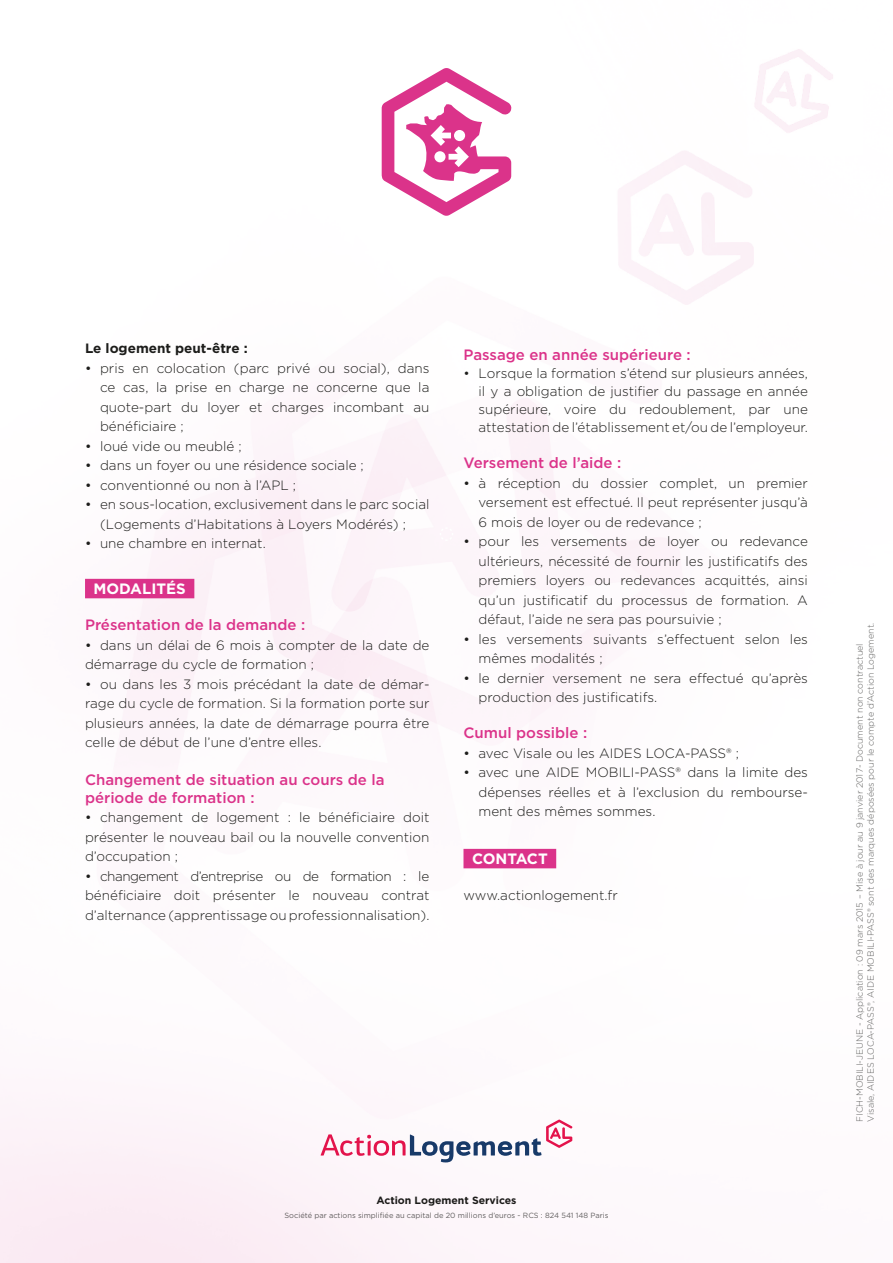
<style>
.page{position:relative;width:893px;height:1263px;background:#fff}
.page>*{position:absolute;margin:0;border:0;box-sizing:border-box;transform-origin:0 0}
.t1{font:500 15px/18px "Gotham";color:#db338a}
.t2{font:700 15px "Gotham";color:#fff}
.t3{font:300 13.5px/19.5px "Gotham";color:#1d1d1b;text-align:justify}
.t4{font:700 13.5px "Gotham";color:#1d1d1b}
.t5{font:700 10.5px "Gotham";color:#1d1d1b}
.t6{font:300 9px/10.8px "Gotham";color:#646463}
.t7{font:7.5px "Gotham";color:#646463}
.s1{font-weight:400}
</style>
<div class="page">
<img style="left:0;top:49px;width:833px;height:1214px">
<div style="left:85px;top:579px;width:109px;height:19px;background:#db338a"></div>
<div style="left:463px;top:849px;width:93px;height:19px;background:#db338a"></div>
<svg style="left:439px;top:526px;width:15px;height:16px"></svg>
<svg style="left:382px;top:68px;width:129px;height:148px"></svg>
<p class="t4" style="left:85px;top:339px;width:164px">Le logement peut-être :</p>
<p class="t3" style="left:100px;top:358px;width:331px;text-indent:-15px"><span class="s1">•</span> pris en colocation (parc privé ou social), dans ce cas, la prise en charge ne concerne que la quote-part du loyer et charges incombant au bénéficiaire ;</p>
<p class="t3" style="left:85px;top:436px;width:158px"><span class="s1">•</span> loué vide ou meublé ;</p>
<p class="t3" style="left:85px;top:455px;width:280px"><span class="s1">•</span> dans un foyer ou une résidence sociale ;</p>
<p class="t3" style="left:85px;top:475px;width:213px"><span class="s1">•</span> conventionné ou non à l’APL ;</p>
<p class="t3" style="left:100px;top:494px;width:331px;text-indent:-15px"><span class="s1">•</span> en sous-location, exclusivement dans le parc social (Logements d’Habitations à Loyers Modérés) ;</p>
<p class="t3" style="left:85px;top:533px;width:182px"><span class="s1">•</span> une chambre en internat.</p>
<p class="t2" style="left:94px;top:579px;width:94px">MODALITÉS</p>
<p class="t1" style="left:85px;top:616px;width:222px">Présentation de la demande :</p>
<p class="t3" style="left:85px;top:635px;width:346px"><span class="s1">•</span> dans un délai de 6 mois à compter de la date de démarrage du cycle de formation ;</p>
<p class="t3" style="left:85px;top:674px;width:346px"><span class="s1">•</span> ou dans les 3 mois précédant la date de démar&shy;rage du cycle de formation. Si la formation porte sur plusieurs années, la date de démarrage pourra être celle de début de l’une d’entre elles.</p>
<p class="t1" style="left:85px;top:770px;width:301px">Changement de situation au cours de la période de formation :</p>
<p class="t3" style="left:85px;top:807px;width:346px"><span class="s1">•</span> changement de logement : le bénéficiaire doit présenter le nouveau bail ou la nouvelle convention d’occupation ;</p>
<p class="t3" style="left:85px;top:866px;width:346px"><span class="s1">•</span> changement d’entreprise ou de formation : le bénéficiaire doit présenter le nouveau contrat d’alternance (apprentissage ou professionnalisation).</p>
<p class="t1" style="left:463px;top:346px;width:229px">Passage en année supérieure :</p>
<p class="t3" style="left:478px;top:364px;width:331px;line-height:18px;text-indent:-15px">• Lorsque la formation s’étend sur plusieurs années, il y a obligation de justifier du passage en année supérieure, voire du redoublement, par une attestation de l’établissement et/ou de l’employeur.</p>
<p class="t1" style="left:463px;top:454px;width:159px">Versement de l’aide :</p>
<p class="t3" style="left:478px;top:473px;width:331px;text-indent:-15px"><span class="s1">•</span> à réception du dossier complet, un premier versement est effectué. Il peut représenter jusqu’à 6 mois de loyer ou de redevance ;</p>
<p class="t3" style="left:478px;top:531px;width:331px;text-indent:-15px"><span class="s1">•</span> pour les versements de loyer ou redevance ultérieurs, nécessité de fournir les justificatifs des premiers loyers ou redevances acquittés, ainsi qu’un justificatif du processus de formation. A défaut, l’aide ne sera pas poursuivie ;</p>
<p class="t3" style="left:478px;top:629px;width:331px;text-indent:-15px"><span class="s1">•</span> les versements suivants s’effectuent selon les mêmes modalités ;</p>
<p class="t3" style="left:478px;top:668px;width:331px;text-indent:-15px"><span class="s1">•</span> le dernier versement ne sera effectué qu’après production des justificatifs.</p>
<p class="t1" style="left:463px;top:724px;width:125px">Cumul possible :</p>
<p class="t3" style="left:463px;top:743px;width:277px"><span class="s1">•</span> avec Visale ou les AIDES LOCA-PASS® ;</p>
<p class="t3" style="left:478px;top:762px;width:331px;text-indent:-15px"><span class="s1">•</span> avec une AIDE MOBILI-PASS® dans la limite des dépenses réelles et à l’exclusion du rembourse&shy;ment des mêmes sommes.</p>
<p class="t2" style="left:472px;top:849px;width:77px">CONTACT</p>
<p class="t3" style="left:463px;top:885px;width:156px">www.actionlogement.fr</p>
<p class="t5" style="left:376px;top:1193px;width:142px">Action Logement Services</p>
<p class="t7" style="left:284px;top:1210px;width:326px">Société par actions simplifiée au capital de 20 millions d’euros - RCS : 824 541 148 Paris</p>
<p class="t6" style="left:854px;top:1122px;width:500px;rotate:-90deg">FICH-MOBILI-JEUNE - Application : 09 mars 2015 – Mise à jour au 9 janvier 2017- Document non contractuel<br>Visale, AIDES LOCA-PASS®, AIDE MOBILI-PASS® sont des marques déposées pour le compte d’Action Logement.</p>
</div>
